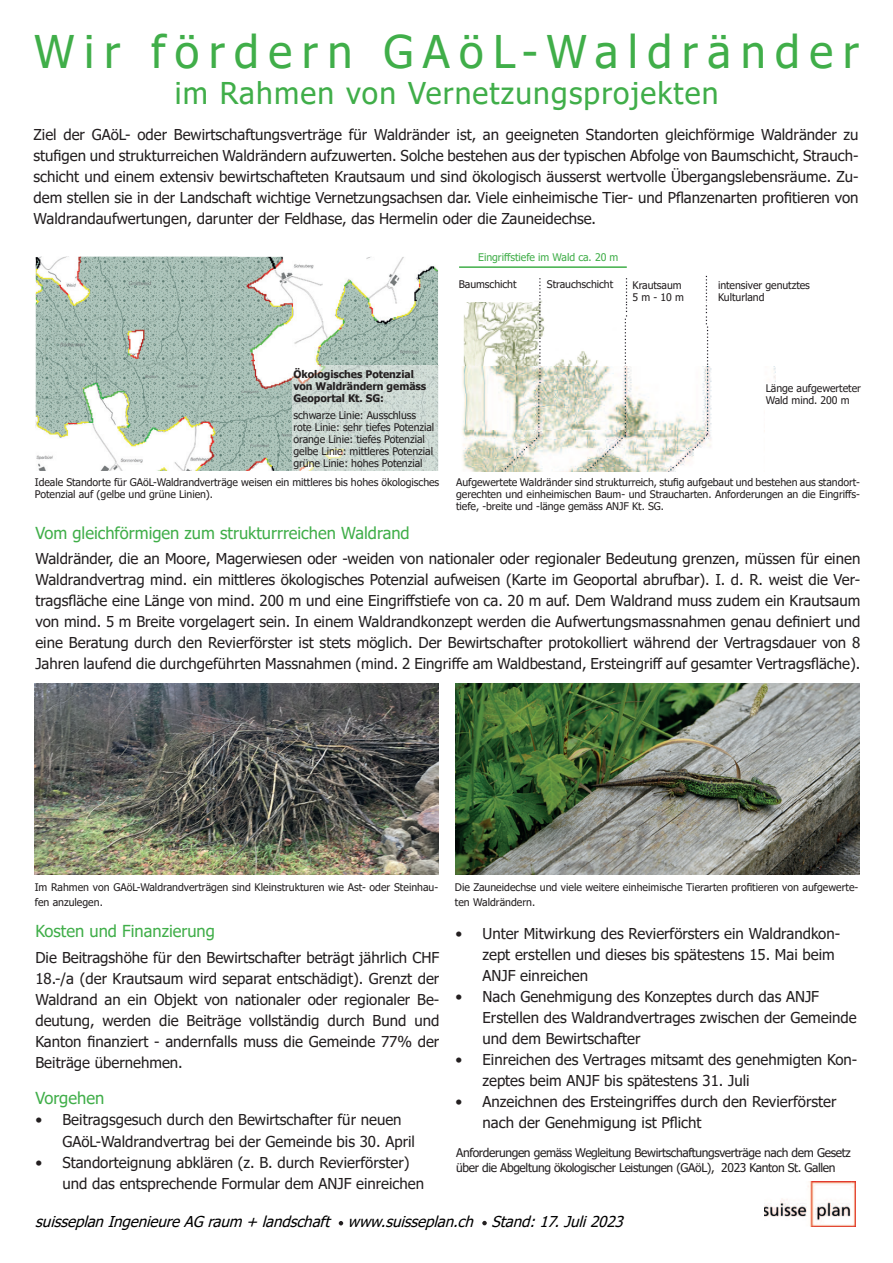
<style>
.page{position:relative;width:893px;height:1263px;background:#fff}
.page>*{position:absolute;margin:0;border:0;box-sizing:border-box;transform-origin:0 0}
.t1{font:45px "Tahoma";letter-spacing:.21em;color:#40ae49}
.t2{font:30px "Tahoma";letter-spacing:.04em;color:#40ae49}
.t3{font:16.5px "Tahoma";color:#40ae49}
.t4{font:15px/21px "Tahoma";color:#231f20}
.t5{font:italic 15px "Tahoma";color:#000}
.t6{font:12px/14.4px "Tahoma";letter-spacing:-.03em;color:#231f20}
.t7{font:10.5px/12px "Tahoma";letter-spacing:-.005em;color:#231f20}
.t8{font:700 10.5px/12px "Tahoma";letter-spacing:-.005em;color:#231f20}
.t9{font:10.5px "Tahoma";letter-spacing:-.005em;color:#40ae49}
</style>
<div class="page">
<img style="left:35px;top:683px;width:404px;height:192px">
<img style="left:456px;top:683px;width:403px;height:192px">
<svg style="left:35px;top:256px;width:404px;height:215px"></svg>
<img style="left:462px;top:275px;width:313px;height:197px">
<div style="left:459px;top:280px;width:75px;height:21px;background:#fff"></div>
<div style="left:547px;top:280px;width:75px;height:24px;background:#fff"></div>
<div style="left:633px;top:281px;width:64px;height:74px;background:#fff"></div>
<div style="left:766px;top:384px;width:99px;height:93px;background:#fff"></div>
<svg style="left:292px;top:366px;width:147px;height:105px;background:#cdd8d2"></svg>
<div style="left:709px;top:272px;width:142px;height:94px;background:#fff"></div>
<hr style="left:459px;top:266px;width:168px;height:2px;background:#40ae49">
<img style="left:764px;top:1182px;width:92px;height:44px">
<svg style="left:339px;top:1221px;width:4px;height:4px"></svg>
<svg style="left:482px;top:1221px;width:5px;height:4px"></svg>
<h1 class="t1" style="left:34px;top:22px;width:826px">Wir fördern GAöL-Waldränder</h1>
<h2 class="t2" style="left:175px;top:73px;width:545px">im Rahmen von Vernetzungsprojekten</h2>
<p class="t4" style="left:34px;top:125px;width:827px;text-align:justify">Ziel der GAöL- oder Bewirtschaftungsverträge für Waldränder ist, an geeigneten Standorten gleichförmige Waldränder zu stufigen und strukturreichen Waldrändern aufzuwerten. Solche bestehen aus der typischen Abfolge von Baumschicht, Strauch&shy;schicht und einem extensiv bewirtschafteten Krautsaum und sind ˆkologisch ‰usserst wertvolle ‹bergangslebensr‰ume. Zu&shy;dem stellen sie in der Landschaft wichtige Vernetzungsachsen dar. Viele einheimische Tier- und Pflanzenarten profitieren von Waldrandaufwertungen, darunter der Feldhase, das Hermelin oder die Zauneidechse.</p>
<p class="t9" style="left:478px;top:250px;width:142px">Eingriffstiefe im Wald ca. 20 m</p>
<p class="t7" style="left:459px;top:279px;width:59px">Baumschicht</p>
<p class="t7" style="left:547px;top:279px;width:68px">Strauchschicht</p>
<p class="t7" style="left:633px;top:280px;width:53px">Krautsaum<br>5 m - 10 m</p>
<p class="t7" style="left:718px;top:280px;width:93px">intensiver genutztes<br>Kulturland</p>
<p class="t8" style="left:293px;top:369px;width:134px">÷kologisches Potenzial von Waldr‰ndern gem‰ss<br>Geoportal Kt. SG:</p>
<p class="t7" style="left:293px;top:409px;width:142px">schwarze Linie: Ausschluss rote Linie: sehr tiefes Potenzial orange Linie: tiefes Potenzial gelbe Linie: mittleres Potenzial grüne Linie: hohes Potenzial</p>
<p class="t7" style="left:35px;top:477px;width:406px">Ideale Standorte für GAöL-Waldrandverträge weisen ein mittleres bis hohes ökologisches<br>Potenzial auf (gelbe und grüne Linien).</p>
<p class="t7" style="left:766px;top:383px;width:97px">Länge aufgewerteter<br>Wald mind. 200 m</p>
<p class="t7" style="left:456px;top:477px;width:405px;text-align:justify">Aufgewertete Waldränder sind strukturreich, stufig aufgebaut und bestehen aus standort&shy;gerechten und einheimischen Baum- und Straucharten. Anforderungen an die Eingriffs&shy;tiefe, -breite und -länge gemäss ANJF Kt. SG.</p>
<p class="t3" style="left:35px;top:526px;width:376px">Vom gleichfˆrmigen zum strukturrreichen Waldrand</p>
<p class="t4" style="left:35px;top:549px;width:826px;text-align:justify">Waldr‰nder, die an Moore, Magerwiesen oder -weiden von nationaler oder regionaler Bedeutung grenzen, m¸ssen f¸r einen Waldrandvertrag mind. ein mittleres ˆkologisches Potenzial aufweisen (Karte im Geoportal abrufbar). I. d. R. weist die Ver&shy;tragsfläche eine Länge von mind. 200 m und eine Eingriffstiefe von ca. 20 m auf. Dem Waldrand muss zudem ein Krautsaum von mind. 5 m Breite vorgelagert sein. In einem Waldrandkonzept werden die Aufwertungsmassnahmen genau definiert und eine Beratung durch den Revierförster ist stets möglich. Der Bewirtschafter protokolliert während der Vertragsdauer von 8<br>Jahren laufend die durchgeführten Massnahmen (mind. 2 Eingriffe am Waldbestand, Ersteingriff auf gesamter Vertragsfläche).</p>
<p class="t7" style="left:35px;top:881px;width:405px;line-height:15px">Im Rahmen von GAöL-Waldrandverträgen sind Kleinstrukturen wie Ast- oder Steinhau&shy;fen anzulegen.</p>
<p class="t7" style="left:455px;top:881px;width:405px;line-height:15px">Die Zauneidechse und viele weitere einheimische Tierarten profitieren von aufgewerte&shy;ten Waldr‰ndern.</p>
<p class="t3" style="left:35px;top:925px;width:181px">Kosten und Finanzierung</p>
<p class="t4" style="left:35px;top:947px;width:405px;text-align:justify">Die Beitragshöhe für den Bewirtschafter beträgt jährlich CHF 18.-/a (der Krautsaum wird separat entschädigt). Grenzt der Waldrand an ein Objekt von nationaler oder regionaler Be&shy;deutung, werden die Beitr‰ge vollst‰ndig durch Bund und Kanton finanziert - andernfalls muss die Gemeinde 77% der Beitr‰ge ¸bernehmen.</p>
<p class="t3" style="left:35px;top:1092px;width:70px">Vorgehen</p>
<p class="t4" style="left:35px;top:1111px;width:8px">ï</p>
<p class="t4" style="left:62px;top:1111px;width:354px">Beitragsgesuch durch den Bewirtschafter f¸r neuen<br>GAöL-Waldrandvertrag bei der Gemeinde bis 30. April</p>
<p class="t4" style="left:35px;top:1153px;width:8px">ï</p>
<p class="t4" style="left:62px;top:1152px;width:363px">Standorteignung abklären (z. B. durch Revierförster) und das entsprechende Formular dem ANJF einreichen</p>
<p class="t4" style="left:455px;top:924px;width:8px">ï</p>
<p class="t4" style="left:482px;top:924px;width:359px">Unter Mitwirkung des Revierfˆrsters ein Waldrandkon&shy;zept erstellen und dieses bis sp‰testens 15. Mai beim<br>ANJF einreichen</p>
<p class="t4" style="left:455px;top:987px;width:8px">ï</p>
<p class="t4" style="left:482px;top:987px;width:376px">Nach Genehmigung des Konzeptes durch das ANJF<br>Erstellen des Waldrandvertrages zwischen der Gemeinde und dem Bewirtschafter</p>
<p class="t4" style="left:455px;top:1050px;width:8px">ï</p>
<p class="t4" style="left:482px;top:1050px;width:376px">Einreichen des Vertrages mitsamt des genehmigten Kon&shy;zeptes beim ANJF bis sp‰testens 31. Juli</p>
<p class="t4" style="left:455px;top:1092px;width:8px">ï</p>
<p class="t4" style="left:482px;top:1092px;width:355px">Anzeichnen des Ersteingriffes durch den Revierförster nach der Genehmigung ist Pflicht</p>
<p class="t6" style="left:456px;top:1147px;width:396px">Anforderungen gem‰ss Wegleitung Bewirtschaftungsvertr‰ge nach dem Gesetz über die Abgeltung ökologischer Leistungen (GAöL), 2023 Kanton St. Gallen</p>
<p class="t5" style="left:35px;top:1216px;width:595px">suisseplan Ingenieure AG raum + landschaft www.suisseplan.ch Stand:17.Juli2023</p>
</div>
